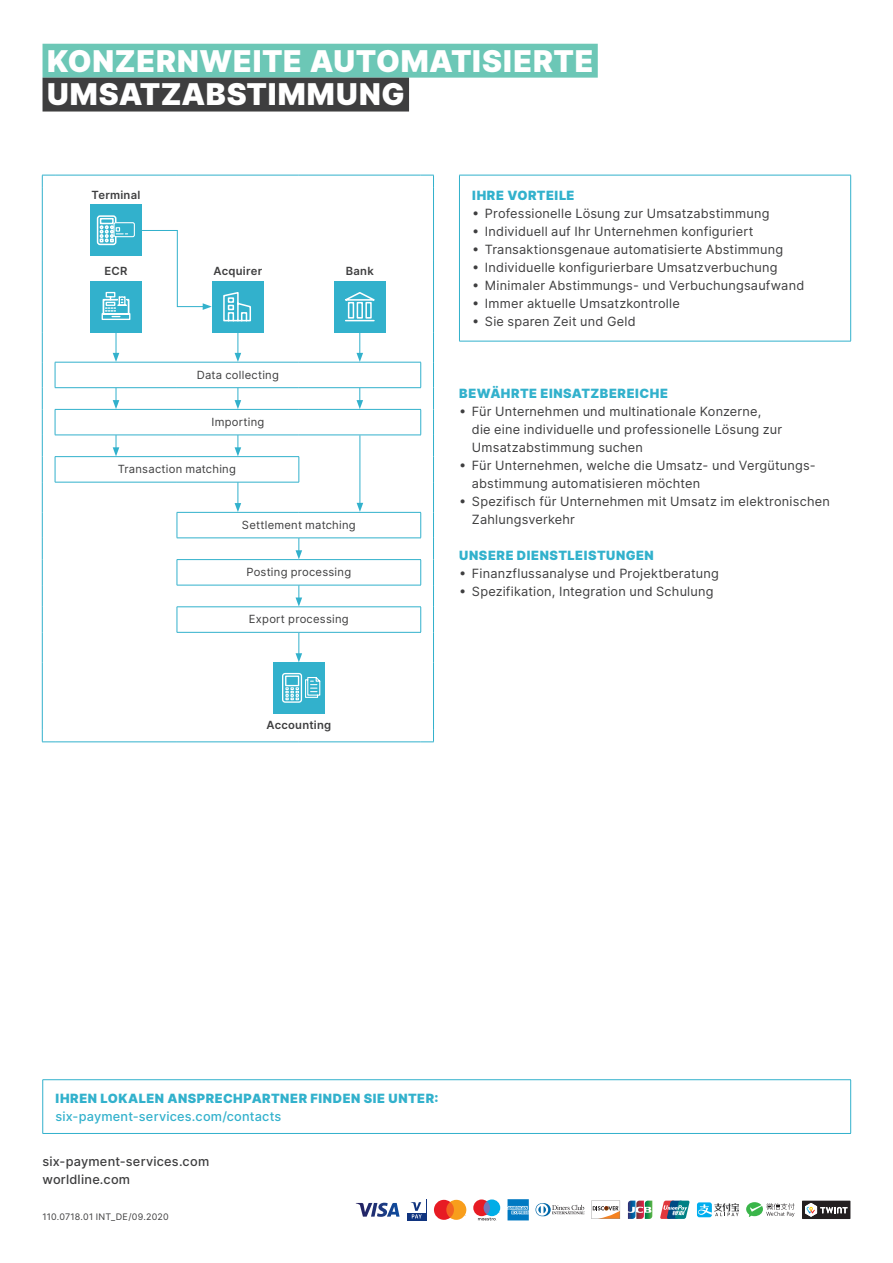
<style>
.page{position:relative;width:893px;height:1263px;background:#fff}
.page>*{position:absolute;margin:0;border:0;box-sizing:border-box;transform-origin:0 0}
.t1{font:900 30px/33.9px "Inter";letter-spacing:.02em;color:#fff}
.t2{font:12.75px/18px "Inter";letter-spacing:.015em;color:#3e3e3f}
.t3{font:900 12.75px "Inter";letter-spacing:.045em;color:#32b1cc}
.t4{font:500 12.75px/18px "Inter";letter-spacing:.015em;color:#3e3e3f}
.t5{font:500 12.75px "Inter";letter-spacing:.015em;color:#32b1cc}
.t6{font:11.25px "Inter";letter-spacing:.02em;color:#3e3e3f}
.t7{font:600 11.25px "Inter";letter-spacing:.02em;color:#3e3e3f}
.t8{font:9px "Inter";letter-spacing:.02em;color:#3e3e3f}
</style>
<div class="page">
<hr style="left:43px;top:1079px;width:808px;height:1px;background:#32b1cc">
<hr style="left:42px;top:1080px;width:1px;height:53px;background:#32b1cc">
<hr style="left:850px;top:1080px;width:1px;height:53px;background:#32b1cc">
<hr style="left:43px;top:1133px;width:808px;height:1px;background:#32b1cc">
<svg style="left:508px;top:1199px;width:21px;height:21px"></svg>
<svg style="left:628px;top:1200px;width:24px;height:19px"></svg>
<svg style="left:356px;top:1203px;width:44px;height:14px"></svg>
<svg style="left:535px;top:1203px;width:50px;height:13px"></svg>
<svg style="left:591px;top:1200px;width:29px;height:19px"></svg>
<div style="left:407px;top:1199px;width:19px;height:21px;background:#10347f"></div>
<div style="left:407px;top:1200px;width:19px;height:13px;background:#fff"></div>
<svg style="left:411px;top:1202px;width:11px;height:16px"></svg>
<svg style="left:802px;top:1201px;width:48px;height:18px"></svg>
<svg style="left:660px;top:1200px;width:30px;height:19px"></svg>
<svg style="left:697px;top:1202px;width:15px;height:15px"></svg>
<svg style="left:697px;top:1203px;width:42px;height:13px"></svg>
<svg style="left:746px;top:1202px;width:48px;height:15px"></svg>
<svg style="left:473px;top:1199px;width:27px;height:21px"></svg>
<svg style="left:434px;top:1200px;width:32px;height:20px"></svg>
<hr style="left:459px;top:175px;width:392px;height:1px;background:#32b1cc">
<hr style="left:459px;top:175px;width:1px;height:166px;background:#32b1cc">
<hr style="left:850px;top:175px;width:1px;height:166px;background:#32b1cc">
<hr style="left:459px;top:341px;width:392px;height:1px;background:#32b1cc">
<div style="left:43px;top:44px;width:555px;height:34px;background:#6cc7b6"></div>
<div style="left:43px;top:78px;width:366px;height:34px;background:#3e3e3f"></div>
<hr style="left:55px;top:362px;width:122px;height:1px;background:#32b1cc">
<svg style="left:55px;top:362px;width:1px;height:25px"></svg>
<hr style="left:177px;top:362px;width:122px;height:1px;background:#32b1cc">
<hr style="left:299px;top:362px;width:122px;height:1px;background:#32b1cc">
<svg style="left:420px;top:362px;width:1px;height:25px"></svg>
<hr style="left:55px;top:387px;width:122px;height:1px;background:#32b1cc">
<hr style="left:177px;top:387px;width:122px;height:1px;background:#32b1cc">
<hr style="left:299px;top:387px;width:122px;height:1px;background:#32b1cc">
<hr style="left:55px;top:409px;width:122px;height:1px;background:#32b1cc">
<svg style="left:55px;top:410px;width:1px;height:25px"></svg>
<hr style="left:177px;top:409px;width:122px;height:1px;background:#32b1cc">
<hr style="left:299px;top:409px;width:122px;height:1px;background:#32b1cc">
<svg style="left:420px;top:410px;width:1px;height:25px"></svg>
<hr style="left:55px;top:435px;width:122px;height:1px;background:#32b1cc">
<hr style="left:177px;top:435px;width:122px;height:1px;background:#32b1cc">
<hr style="left:299px;top:435px;width:122px;height:1px;background:#32b1cc">
<hr style="left:55px;top:456px;width:122px;height:1px;background:#32b1cc">
<svg style="left:55px;top:457px;width:1px;height:25px"></svg>
<hr style="left:177px;top:456px;width:122px;height:1px;background:#32b1cc">
<hr style="left:55px;top:482px;width:122px;height:1px;background:#32b1cc">
<hr style="left:177px;top:482px;width:122px;height:1px;background:#32b1cc">
<hr style="left:177px;top:512px;width:122px;height:1px;background:#32b1cc">
<hr style="left:299px;top:512px;width:122px;height:1px;background:#32b1cc">
<svg style="left:420px;top:513px;width:1px;height:25px"></svg>
<hr style="left:177px;top:538px;width:122px;height:1px;background:#32b1cc">
<hr style="left:299px;top:538px;width:122px;height:1px;background:#32b1cc">
<hr style="left:177px;top:559px;width:122px;height:1px;background:#32b1cc">
<hr style="left:299px;top:559px;width:122px;height:1px;background:#32b1cc">
<svg style="left:420px;top:560px;width:1px;height:25px"></svg>
<hr style="left:177px;top:585px;width:122px;height:1px;background:#32b1cc">
<hr style="left:299px;top:585px;width:122px;height:1px;background:#32b1cc">
<hr style="left:177px;top:606px;width:122px;height:1px;background:#32b1cc">
<hr style="left:299px;top:606px;width:122px;height:1px;background:#32b1cc">
<svg style="left:420px;top:607px;width:1px;height:25px"></svg>
<hr style="left:177px;top:632px;width:122px;height:1px;background:#32b1cc">
<hr style="left:299px;top:632px;width:122px;height:1px;background:#32b1cc">
<svg style="left:299px;top:457px;width:1px;height:25px"></svg>
<svg style="left:177px;top:513px;width:1px;height:25px"></svg>
<svg style="left:177px;top:560px;width:1px;height:25px"></svg>
<svg style="left:177px;top:607px;width:1px;height:25px"></svg>
<svg style="left:42px;top:175px;width:13px;height:13px"></svg>
<hr style="left:55px;top:175px;width:122px;height:1px;background:#32b1cc">
<hr style="left:177px;top:175px;width:122px;height:1px;background:#32b1cc">
<hr style="left:299px;top:175px;width:122px;height:1px;background:#32b1cc">
<svg style="left:421px;top:175px;width:13px;height:13px"></svg>
<hr style="left:42px;top:188px;width:1px;height:72px;background:#32b1cc">
<hr style="left:433px;top:188px;width:1px;height:72px;background:#32b1cc">
<hr style="left:42px;top:260px;width:1px;height:72px;background:#32b1cc">
<hr style="left:433px;top:260px;width:1px;height:72px;background:#32b1cc">
<hr style="left:42px;top:332px;width:1px;height:30px;background:#32b1cc">
<hr style="left:433px;top:332px;width:1px;height:30px;background:#32b1cc">
<svg style="left:433px;top:362px;width:1px;height:120px"></svg>
<hr style="left:433px;top:482px;width:1px;height:30px;background:#32b1cc">
<svg style="left:42px;top:362px;width:1px;height:120px"></svg>
<hr style="left:42px;top:482px;width:1px;height:30px;background:#32b1cc">
<svg style="left:42px;top:512px;width:1px;height:120px"></svg>
<svg style="left:433px;top:512px;width:1px;height:120px"></svg>
<hr style="left:42px;top:632px;width:1px;height:30px;background:#32b1cc">
<hr style="left:433px;top:632px;width:1px;height:30px;background:#32b1cc">
<hr style="left:42px;top:662px;width:1px;height:67px;background:#32b1cc">
<hr style="left:433px;top:662px;width:1px;height:67px;background:#32b1cc">
<svg style="left:42px;top:729px;width:13px;height:14px"></svg>
<hr style="left:55px;top:742px;width:122px;height:1px;background:#32b1cc">
<hr style="left:177px;top:742px;width:122px;height:1px;background:#32b1cc">
<hr style="left:299px;top:742px;width:122px;height:1px;background:#32b1cc">
<svg style="left:421px;top:729px;width:13px;height:14px"></svg>
<div style="left:90px;top:205px;width:52px;height:51px;background:#32b1cc"></div>
<svg style="left:96px;top:215px;width:39px;height:31px"></svg>
<div style="left:90px;top:281px;width:52px;height:51px;background:#32b1cc"></div>
<svg style="left:101px;top:291px;width:30px;height:29px"></svg>
<div style="left:212px;top:281px;width:51px;height:51px;background:#32b1cc"></div>
<svg style="left:223px;top:292px;width:28px;height:30px"></svg>
<div style="left:334px;top:281px;width:51px;height:51px;background:#32b1cc"></div>
<svg style="left:345px;top:292px;width:30px;height:30px"></svg>
<svg style="left:113px;top:332px;width:6px;height:30px"></svg>
<svg style="left:235px;top:332px;width:6px;height:30px"></svg>
<svg style="left:356px;top:332px;width:7px;height:30px"></svg>
<svg style="left:113px;top:388px;width:6px;height:21px"></svg>
<svg style="left:235px;top:388px;width:6px;height:21px"></svg>
<svg style="left:356px;top:388px;width:7px;height:21px"></svg>
<svg style="left:113px;top:435px;width:6px;height:21px"></svg>
<svg style="left:235px;top:435px;width:6px;height:21px"></svg>
<hr style="left:360px;top:435px;width:1px;height:70px;background:#32b1cc">
<svg style="left:357px;top:503px;width:6px;height:9px"></svg>
<svg style="left:235px;top:482px;width:6px;height:30px"></svg>
<svg style="left:296px;top:538px;width:6px;height:21px"></svg>
<svg style="left:296px;top:585px;width:6px;height:22px"></svg>
<svg style="left:296px;top:632px;width:6px;height:30px"></svg>
<div style="left:273px;top:662px;width:51px;height:51px;background:#32b1cc"></div>
<svg style="left:282px;top:672px;width:39px;height:31px"></svg>
<svg style="left:142px;top:230px;width:70px;height:80px"></svg>
<h1 class="t1" style="left:47px;top:43px;width:548px">KONZERNWEITE AUTOMATISIERTE<br>UMSATZABSTIMMUNG</h1>
<p class="t7" style="left:92px;top:186px;width:50px">Terminal</p>
<p class="t7" style="left:105px;top:263px;width:24px">ECR</p>
<p class="t7" style="left:214px;top:263px;width:50px">Acquirer</p>
<p class="t7" style="left:346px;top:263px;width:29px">Bank</p>
<p class="t6" style="left:197px;top:366px;width:84px">Data collecting</p>
<p class="t6" style="left:211px;top:414px;width:54px">Importing</p>
<p class="t6" style="left:118px;top:461px;width:120px">Transaction matching</p>
<p class="t6" style="left:242px;top:517px;width:115px">Settlement matching</p>
<p class="t6" style="left:246px;top:564px;width:106px">Posting processing</p>
<p class="t6" style="left:249px;top:611px;width:101px">Export processing</p>
<p class="t7" style="left:267px;top:717px;width:66px">Accounting</p>
<p class="t3" style="left:472px;top:186px;width:104px">IHRE VORTEILE</p>
<p class="t2" style="left:472px;top:204px;width:299px">• Professionelle Lösung zur Umsatzabstimmung</p>
<p class="t2" style="left:472px;top:222px;width:283px">• Individuell auf Ihr Unternehmen konfiguriert</p>
<p class="t2" style="left:472px;top:240px;width:312px">• Transaktionsgenaue automatisierte Abstimmung</p>
<p class="t2" style="left:472px;top:258px;width:307px">• Individuelle konfigurierbare Umsatzverbuchung</p>
<p class="t2" style="left:472px;top:276px;width:334px">• Minimaler Abstimmungs- und Verbuchungsaufwand</p>
<p class="t2" style="left:472px;top:294px;width:209px">• Immer aktuelle Umsatzkontrolle</p>
<p class="t2" style="left:472px;top:312px;width:165px">• Sie sparen Zeit und Geld</p>
<p class="t3" style="left:459px;top:384px;width:210px">BEWÄHRTE EINSATZBEREICHE</p>
<p class="t2" style="left:472px;top:402px;width:312px;text-indent:-13px">• Für Unternehmen und multinationale Konzerne, die eine individuelle und professionelle Lösung zur<br>Umsatzabstimmung suchen</p>
<p class="t2" style="left:472px;top:456px;width:345px;text-indent:-13px">• Für Unternehmen, welche die Umsatz- und Vergütungs&shy;abstimmung automatisieren möchten</p>
<p class="t2" style="left:472px;top:492px;width:359px;text-indent:-13px">• Spezifisch für Unternehmen mit Umsatz im elektronischen<br>Zahlungsverkehr</p>
<p class="t3" style="left:459px;top:546px;width:196px">UNSERE DIENSTLEISTUNGEN</p>
<p class="t2" style="left:459px;top:564px;width:261px">• Finanzflussanalyse und Projektberatung</p>
<p class="t2" style="left:459px;top:582px;width:256px">• Spezifikation, Integration und Schulung</p>
<p class="t3" style="left:56px;top:1089px;width:384px">IHREN LOKALEN ANSPRECHPARTNER FINDEN SIE UNTER:</p>
<p class="t5" style="left:55px;top:1107px;width:227px">six-payment-services.com/contacts</p>
<p class="t4" style="left:43px;top:1152px;width:168px">six-payment-services.com worldline.com</p>
<p class="t8" style="left:43px;top:1210px;width:128px">110.0718.01 INT_DE/09.2020</p>
</div>
